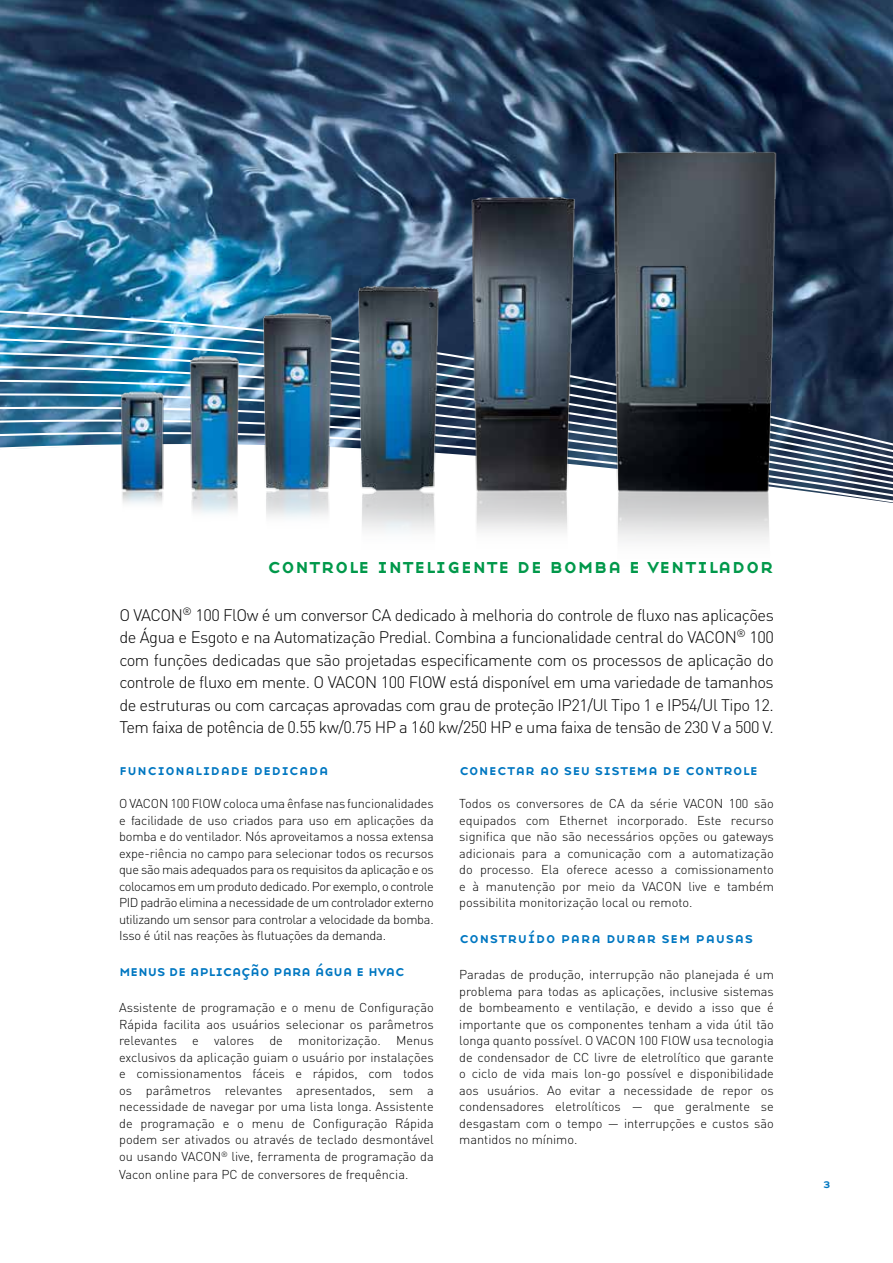
<style>
.page{position:relative;width:893px;height:1263px;background:#fff}
.page>*{position:absolute;margin:0;border:0;box-sizing:border-box;transform-origin:0 0}
.t1{font:21px "Base Nine SC";color:#00984a}
.t2{font:300 16.5px/22.5px "DIN Pro";letter-spacing:-.03em;color:#000;text-align:justify}
.t3{font:15px "Base Nine SC";letter-spacing:-.01em;color:#0077c1}
.t4{font:15px "Base Nine SC";letter-spacing:-.045em;color:#0077c1}
.t5{font:15px "Base Nine SC";letter-spacing:.01em;color:#0077c1}
.t6{font:300 12.75px/16.5px "DIN Pro";color:#000;text-align:justify}
.t7{font:12.75px "Base Nine SC";color:#0077c1}
</style>
<div class="page">
<img style="left:0;top:0;width:893px;height:503px">
<img style="left:49px;top:78px;width:829px;height:463px">
<h1 class="t1" style="left:267px;top:551px;width:508px">controle inteligente de bomba e ventilador</h1>
<p class="t2" style="left:119px;top:602px;width:656px">O VACON<sup>®</sup> 100 FlOw é um conversor CA dedicado à melhoria do controle de fluxo nas aplicações de Água e Esgoto e na Automatização Predial. Combina a funcionalidade central do VACON<sup>®</sup> 100 com funções dedicadas que são projetadas especificamente com os processos de aplicação do controle de fluxo em mente. O VACON 100 FlOW está disponível em uma variedade de tamanhos de estruturas ou com carcaças aprovadas com grau de proteção IP21/Ul Tipo 1 e IP54/Ul Tipo 12.<br>Tem faixa de potência de 0.55 kw/0.75 HP a 160 kw/250 HP e uma faixa de tensão de 230 V a 500 V.</p>
<p class="t3" style="left:119px;top:759px;width:211px">funcionalidade dedicada</p>
<p class="t6" style="left:119px;top:794px;width:316px">O VACON 100 FlOW coloca uma ênfase nas funcionalidades e facilidade de uso criados para uso em aplicações da bomba e do ventilador. Nós aproveitamos a nossa extensa expe-riência no campo para selecionar todos os recursos que são mais adequados para os requisitos da aplicação e os colocamos em um produto dedicado. Por exemplo, o controle PID padrão elimina a necessidade de um controlador externo utilizando um sensor para controlar a velocidade da bomba.<br>Isso é útil nas reações às flutuações da demanda.</p>
<p class="t4" style="left:119px;top:960px;width:287px">menus de aplicação para água e hvac</p>
<p class="t6" style="left:119px;top:998px;width:316px">Assistente de programação e o menu de Configuração Rápida facilita aos usuários selecionar os parâmetros relevantes e valores de monitorização. Menus exclusivos da aplicação guiam o usuário por instalações e comissionamentos fáceis e rápidos, com todos os parâmetros relevantes apresentados, sem a necessidade de navegar por uma lista longa. Assistente de programação e o menu de Configuração Rápida podem ser ativados ou através de teclado desmontável ou usando VACON<sup>®</sup> live, ferramenta de programação da Vacon online para PC de conversores de frequência.</p>
<p class="t3" style="left:459px;top:759px;width:300px">conectar ao seu sistema de controle</p>
<p class="t6" style="left:459px;top:794px;width:316px">Todos os conversores de CA da série VACON 100 são equipados com Ethernet incorporado. Este recurso significa que não são necessários opções ou gateways adicionais para a comunicação com a automatização do processo. Ela oferece acesso a comissionamento e à manutenção por meio da VACON live e também possibilita monitorização local ou remoto.</p>
<p class="t5" style="left:459px;top:927px;width:295px">construído para durar sem pausas</p>
<p class="t6" style="left:459px;top:965px;width:316px">Paradas de produção, interrupção não planejada é um problema para todas as aplicações, inclusive sistemas de bombeamento e ventilação, e devido a isso que é importante que os componentes tenham a vida útil tão longa quanto possível. O VACON 100 FlOW usa tecnologia de condensador de CC livre de eletrolítico que garante o ciclo de vida mais lon-go possível e disponibilidade aos usuários. Ao evitar a necessidade de repor os condensadores eletrolíticos — que geralmente se desgastam com o tempo — interrupções e custos são mantidos no mínimo.</p>
<p class="t7" style="left:823px;top:1174px;width:10px">3</p>
</div>
